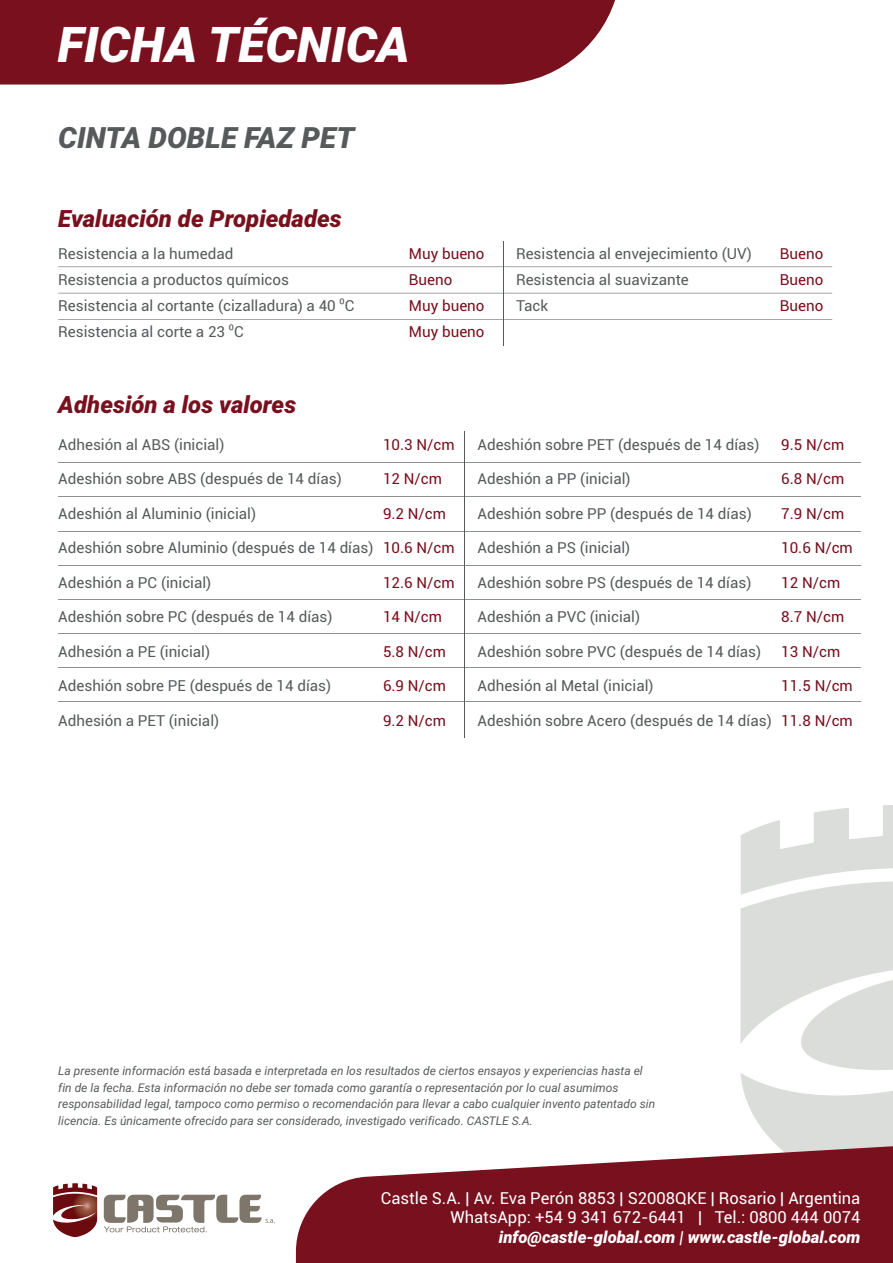
<style>
.page{position:relative;width:893px;height:1263px;background:#fff}
.page>*{position:absolute;margin:0;border:0;box-sizing:border-box;transform-origin:0 0}
.t1{font:italic 900 49.2px "Roboto";color:#fff}
.t2{font:italic 900 29.4px "Roboto";color:#575a5b}
.t3{font:italic 900 23.85px "Roboto";color:#78101e}
.t4{font:16.65px/19.5px "Roboto";color:#fff;text-align:right}
.t5{font:italic 900 16.65px "Roboto";color:#fff}
.t6{font:15.15px/26px "Roboto";color:#575a5b}
.t7{font:15.15px/26px "Roboto";color:#78101e}
.t8{font:italic 12px/16.5px "Roboto";color:#575a5b}
.s1{font-family:"Myriad Pro"}
</style>
<div class="page">
<svg style="left:740px;top:805px;width:153px;height:341px;fill:#dbdddb"></svg>
<div style="left:0;top:0;width:615px;height:85px;background:#78101e"></div>
<svg style="left:296px;top:1146px;width:597px;height:117px;fill:#78101e"></svg>
<svg style="left:53px;top:1183px;width:44px;height:54px"></svg>
<svg style="left:104px;top:1195px;width:171px;height:37px"></svg>
<hr style="left:504px;top:266px;width:328px;height:1px;background:#8e9192">
<hr style="left:58px;top:266px;width:445px;height:1px;background:#8e9192">
<hr style="left:503px;top:241px;width:1px;height:104px;background:#575a5b">
<hr style="left:58px;top:462px;width:802px;height:1px;background:#8e9192">
<hr style="left:58px;top:496px;width:802px;height:1px;background:#8e9192">
<hr style="left:58px;top:531px;width:802px;height:1px;background:#8e9192">
<hr style="left:58px;top:565px;width:802px;height:1px;background:#8e9192">
<hr style="left:58px;top:599px;width:802px;height:1px;background:#8e9192">
<hr style="left:58px;top:633px;width:802px;height:1px;background:#8e9192">
<hr style="left:58px;top:667px;width:802px;height:1px;background:#8e9192">
<hr style="left:58px;top:701px;width:802px;height:1px;background:#8e9192">
<hr style="left:464px;top:431px;width:1px;height:307px;background:#575a5b">
<hr style="left:504px;top:293px;width:328px;height:1px;background:#8e9192">
<hr style="left:58px;top:293px;width:445px;height:1px;background:#8e9192">
<hr style="left:504px;top:319px;width:328px;height:1px;background:#8e9192">
<hr style="left:58px;top:319px;width:445px;height:1px;background:#8e9192">
<h1 class="t1" style="left:58px;top:26px;width:354px">FICHA TÉCNICA</h1>
<h2 class="t2" style="left:58px;top:126px;width:298px">CINTA DOBLE FAZ PET</h2>
<h3 class="t3" style="left:58px;top:209px;width:285px">Evaluación de Propiedades</h3>
<p class="t6" style="left:58px;top:242px;width:298px">Resistencia a la humedad<br>Resistencia a productos químicos Resistencia al cortante (cizalladura) a 40 <span class="s1">0</span>C Resistencia al corte a 23 <span class="s1">0</span>C</p>
<p class="t6" style="left:516px;top:242px;width:237px">Resistencia al envejecimiento (UV)<br>Resistencia al suavizante<br>Tack</p>
<p class="t7" style="left:409px;top:242px;width:77px">Muy bueno<br>Bueno<br>Muy bueno<br>Muy bueno</p>
<p class="t7" style="left:780px;top:242px;width:45px;text-align:justify">Bueno Bueno Bueno</p>
<h3 class="t3" style="left:58px;top:395px;width:240px">Adhesión a los valores</h3>
<p class="t6" style="left:58px;top:433px;width:168px">Adhesión al ABS (inicial)</p>
<p class="t6" style="left:58px;top:467px;width:285px">Adeshión sobre ABS (después de 14 días)</p>
<p class="t6" style="left:58px;top:502px;width:199px">Adeshión al Aluminio (inicial)</p>
<p class="t6" style="left:58px;top:536px;width:317px">Adeshión sobre Aluminio (después de 14 días)</p>
<p class="t6" style="left:58px;top:571px;width:155px">Adeshión a PC (inicial)</p>
<p class="t6" style="left:58px;top:605px;width:276px">Adeshión sobre PC (después de 14 días)</p>
<p class="t6" style="left:58px;top:640px;width:153px">Adhesión a PE (inicial)</p>
<p class="t6" style="left:58px;top:674px;width:275px">Adeshión sobre PE (después de 14 días)</p>
<p class="t6" style="left:58px;top:709px;width:162px">Adhesión a PET (inicial)</p>
<p class="t7" style="left:383px;top:433px;width:73px">10.3 N/cm</p>
<p class="t7" style="left:383px;top:467px;width:61px">12 N/cm</p>
<p class="t7" style="left:383px;top:502px;width:65px">9.2 N/cm</p>
<p class="t7" style="left:383px;top:536px;width:73px">10.6 N/cm</p>
<p class="t7" style="left:383px;top:571px;width:73px">12.6 N/cm</p>
<p class="t7" style="left:383px;top:605px;width:61px">14 N/cm</p>
<p class="t7" style="left:383px;top:640px;width:65px">5.8 N/cm</p>
<p class="t7" style="left:383px;top:674px;width:65px">6.9 N/cm</p>
<p class="t7" style="left:383px;top:709px;width:65px">9.2 N/cm</p>
<p class="t6" style="left:477px;top:433px;width:284px">Adeshión sobre PET (después de 14 días)</p>
<p class="t6" style="left:477px;top:467px;width:155px">Adeshión a PP (inicial)</p>
<p class="t6" style="left:477px;top:502px;width:276px">Adeshión sobre PP (después de 14 días)</p>
<p class="t6" style="left:477px;top:536px;width:154px">Adeshión a PS (inicial)</p>
<p class="t6" style="left:477px;top:571px;width:275px">Adeshión sobre PS (después de 14 días)</p>
<p class="t6" style="left:477px;top:605px;width:164px">Adeshión a PVC (inicial)</p>
<p class="t6" style="left:477px;top:640px;width:285px">Adeshión sobre PVC (después de 14 días)</p>
<p class="t6" style="left:477px;top:674px;width:178px">Adhesión al Metal (inicial)</p>
<p class="t6" style="left:477px;top:709px;width:296px">Adeshión sobre Acero (después de 14 días)</p>
<p class="t7" style="left:781px;top:433px;width:65px">9.5 N/cm</p>
<p class="t7" style="left:781px;top:467px;width:65px">6.8 N/cm</p>
<p class="t7" style="left:781px;top:502px;width:65px">7.9 N/cm</p>
<p class="t7" style="left:781px;top:536px;width:73px">10.6 N/cm</p>
<p class="t7" style="left:781px;top:571px;width:61px">12 N/cm</p>
<p class="t7" style="left:781px;top:605px;width:65px">8.7 N/cm</p>
<p class="t7" style="left:781px;top:640px;width:61px">13 N/cm</p>
<p class="t7" style="left:781px;top:674px;width:73px">11.5 N/cm</p>
<p class="t7" style="left:781px;top:709px;width:73px">11.8 N/cm</p>
<p class="t8" style="left:58px;top:1063px;width:598px">La presente información está basada e interpretada en los resultados de ciertos ensayos y experiencias hasta el fin de la fecha. Esta información no debe ser tomada como garantía o representación por lo cual asumimos responsabilidad legal, tampoco como permiso o recomendación para llevar a cabo cualquier invento patentado sin licencia. Es únicamente ofrecido para ser considerado, investigado verificado. CASTLE S.A.</p>
<p class="t4" style="left:381px;top:1189px;width:481px">Castle S.A. | Av. Eva Perón 8853 | S2008QKE | Rosario | Argentina<br>WhatsApp: +54 9 341 672-6441 | Tel.: 0800 444 0074</p>
<p class="t5" style="left:499px;top:1230px;width:363px">info@castle-global.com | www.castle-global.com</p>
</div>
